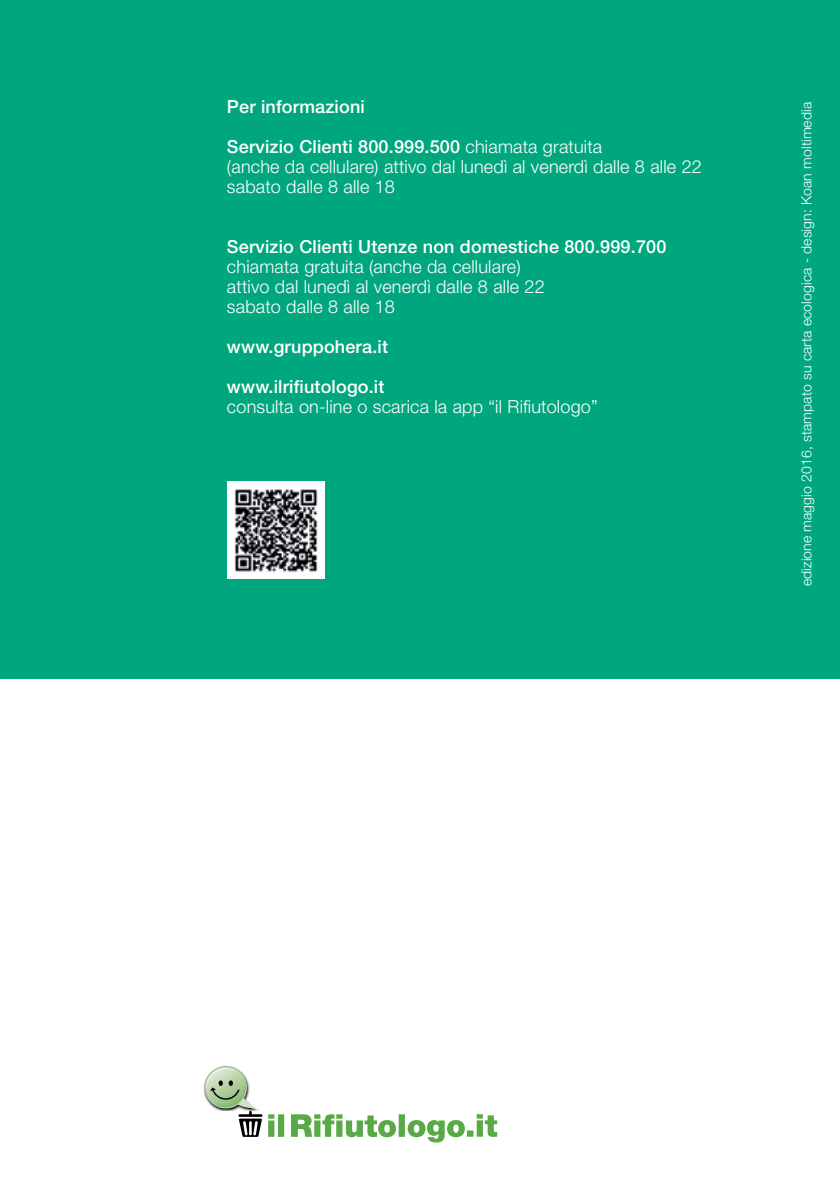
<style>
.page{position:relative;width:840px;height:1191px;background:#fff}
.page>*{position:absolute;margin:0;border:0;box-sizing:border-box;transform-origin:0 0}
.t1{font:300 18px/20px "Helvetica Neue LT Std";letter-spacing:.01em;color:#fff}
.t2{font:500 18px "Helvetica Neue LT Std";letter-spacing:.01em;color:#fff}
.t3{font:300 14px "Helvetica Neue LT Std";letter-spacing:.01em;color:#fff}
.s1{font-weight:500}
</style>
<div class="page">
<div style="left:0;top:0;width:839px;height:678px;background:#00a77e"></div>
<img style="left:227px;top:481px;width:97px;height:97px">
<svg style="left:204px;top:1066px;width:293px;height:76px"></svg>
<p class="t2" style="left:227px;top:96px;width:139px">Per informazioni</p>
<p class="t1" style="left:227px;top:136px;width:476px"><span class="s1">Servizio Clienti 800.999.500</span> chiamata gratuita<br>(anche da cellulare) attivo dal lunedì al venerdì dalle 8 alle 22 sabato dalle 8 alle 18</p>
<p class="t2" style="left:227px;top:236px;width:441px">Servizio Clienti Utenze non domestiche 800.999.700</p>
<p class="t1" style="left:227px;top:256px;width:319px">chiamata gratuita (anche da cellulare) attivo dal lunedì al venerdì dalle 8 alle 22 sabato dalle 8 alle 18</p>
<p class="t2" style="left:227px;top:336px;width:162px">www.gruppohera.it</p>
<p class="t2" style="left:227px;top:376px;width:159px">www.ilrifiutologo.it</p>
<p class="t1" style="left:227px;top:396px;width:372px">consulta on-line o scarica la app “il Rifiutologo”</p>
<p class="t3" style="left:797px;top:586px;width:486px;rotate:-90deg">edizione maggio 2016, stampato su carta ecologica - design: Koan moltimedia</p>
</div>
